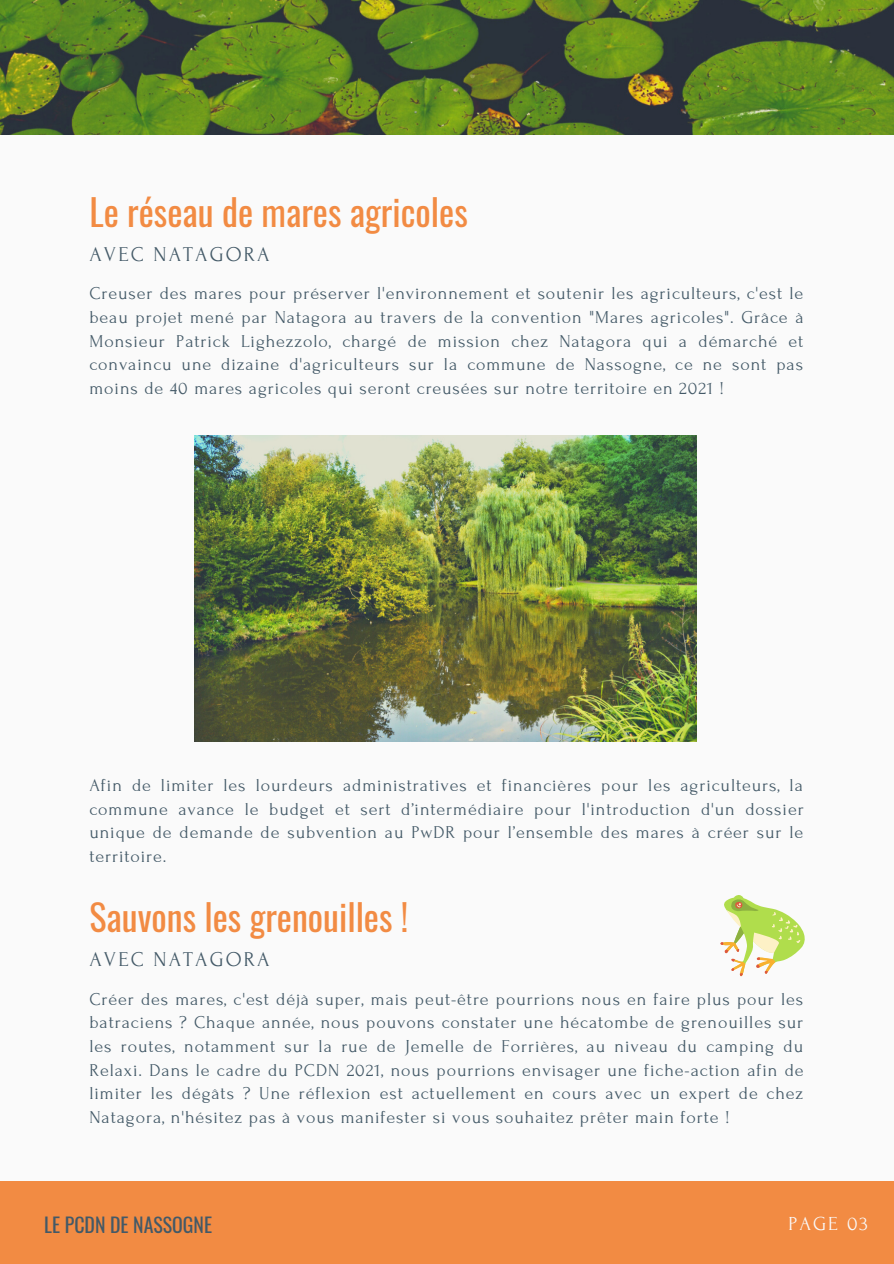
<style>
.page{position:relative;width:894px;height:1264px;background:#fff}
.page>*{position:absolute;margin:0;border:0;box-sizing:border-box;transform-origin:0 0}
.t1{font:36px "Oswald";color:#f28b43}
.t2{font:21px "Forum";letter-spacing:.1em;color:#435967}
.t3{font:19.8px "Oswald";color:#435967}
.t4{font:19.8px "Forum";letter-spacing:.1em;color:#fafafa}
.t5{font:18px/23.7px "Forum";letter-spacing:.05em;color:#435967;text-align:justify}
</style>
<div class="page">
<div style="left:0;top:0;width:893px;height:1263px;background:#fafafa"></div>
<div style="left:0;top:1181px;width:893px;height:82px;background:#f28b43"></div>
<img style="left:0;top:0;width:893px;height:134px">
<img style="left:194px;top:435px;width:501px;height:306px">
<svg style="left:720px;top:895px;width:84px;height:81px"></svg>
<p class="t1" style="left:89px;top:184px;width:380px">Le réseau de mares agricoles</p>
<p class="t2" style="left:89px;top:243px;width:182px">AVEC NATAGORA</p>
<p class="t5" style="left:89px;top:282px;width:715px">Creuser des mares pour préserver l'environnement et soutenir les agriculteurs, c'est le beau projet mené par Natagora au travers de la convention "Mares agricoles". Grâce à Monsieur Patrick Lighezzolo, chargé de mission chez Natagora qui a démarché et convaincu une dizaine d'agriculteurs sur la commune de Nassogne, ce ne sont pas moins de 40 mares agricoles qui seront creusées sur notre territoire en 2021 !</p>
<p class="t5" style="left:89px;top:773px;width:715px">Afin de limiter les lourdeurs administratives et financières pour les agriculteurs, la commune avance le budget et sert d’intermédiaire pour l'introduction d'un dossier unique de demande de subvention au PwDR pour l’ensemble des mares à créer sur le territoire.</p>
<p class="t1" style="left:89px;top:889px;width:320px">Sauvons les grenouilles !</p>
<p class="t2" style="left:89px;top:948px;width:182px">AVEC NATAGORA</p>
<p class="t5" style="left:89px;top:987px;width:715px">Créer des mares, c'est déjà super, mais peut-être pourrions nous en faire plus pour les batraciens ? Chaque année, nous pouvons constater une hécatombe de grenouilles sur les routes, notamment sur la rue de Jemelle de Forrières, au niveau du camping du Relaxi. Dans le cadre du PCDN 2021, nous pourrions envisager une fiche-action afin de limiter les dégâts ? Une réflexion est actuellement en cours avec un expert de chez Natagora, n'hésitez pas à vous manifester si vous souhaitez prêter main forte !</p>
<p class="t3" style="left:44px;top:1209px;width:169px">LE PCDN DE NASSOGNE</p>
<p class="t4" style="left:788px;top:1212px;width:81px">PAGE 03</p>
</div>
